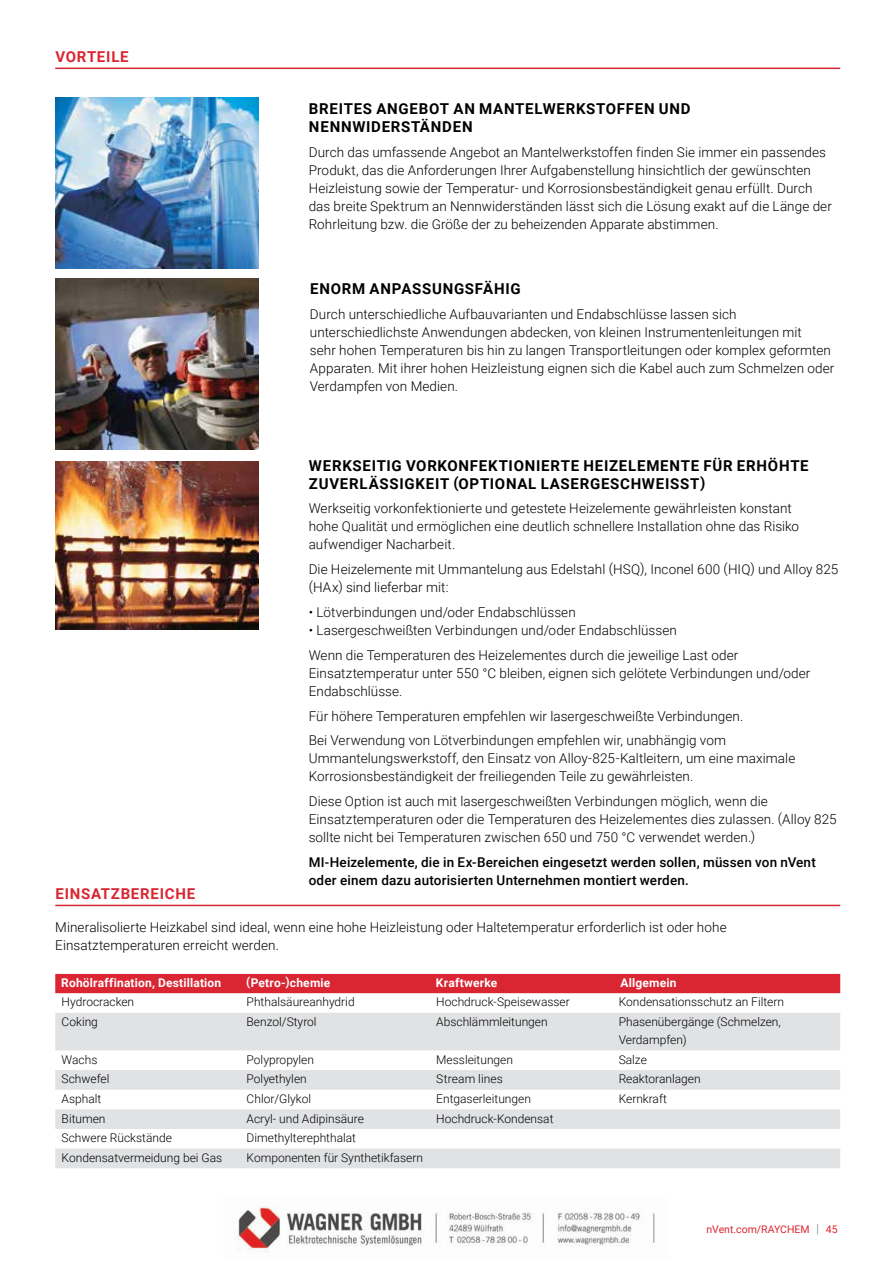
<style>
.page{position:relative;width:893px;height:1263px;background:#fff}
.page>*{position:absolute;margin:0;border:0;box-sizing:border-box;transform-origin:0 0}
.t1{font:700 15px/18px "Roboto";letter-spacing:.05em;color:#000}
.t2{font:700 15px "Roboto";letter-spacing:.05em;color:#d92632}
.t3{font:300 13.5px/18px "Roboto";letter-spacing:.005em;color:#000}
.t4{font:500 13.5px/18px "Roboto";letter-spacing:.015em;color:#000}
.t5{font:300 12px/18px "Roboto";color:#000}
.t6{font:700 12px "Roboto";letter-spacing:.015em;color:#fff}
.t7{font:10.5px "Roboto";color:#d92632}
.s1{font-size:12.6px;color:#90969e}
</style>
<div class="page">
<hr style="left:55px;top:68px;width:785px;height:1px;background:#d92632">
<hr style="left:55px;top:905px;width:785px;height:1px;background:#d92632">
<img style="left:55px;top:98px;width:204px;height:171px">
<img style="left:55px;top:278px;width:204px;height:172px">
<img style="left:55px;top:461px;width:204px;height:168px">
<div style="left:55px;top:974px;width:785px;height:19px;background:#d92632"></div>
<svg style="left:55px;top:1013px;width:785px;height:155px;fill:#e1e2e4"></svg>
<img style="left:235px;top:1206px;width:420px;height:47px">
<p class="t2" style="left:56px;top:46px;width:75px">VORTEILE</p>
<p class="t2" style="left:56px;top:883px;width:141px">EINSATZBEREICHE</p>
<p class="t1" style="left:309px;top:99px;width:383px">BREITES ANGEBOT AN MANTELWERKSTOFFEN UND<br>NENNWIDERSTÄNDEN</p>
<p class="t3" style="left:309px;top:142px;width:525px">Durch das umfassende Angebot an Mantelwerkstoffen finden Sie immer ein passendes Produkt, das die Anforderungen Ihrer Aufgabenstellung hinsichtlich der gewünschten Heizleistung sowie der Temperatur- und Korrosionsbeständigkeit genau erfüllt. Durch das breite Spektrum an Nennwiderständen lässt sich die Lösung exakt auf die Länge der Rohrleitung bzw. die Größe der zu beheizenden Apparate abstimmen.</p>
<p class="t1" style="left:310px;top:279px;width:212px">ENORM ANPASSUNGSFÄHIG</p>
<p class="t3" style="left:310px;top:305px;width:526px">Durch unterschiedliche Aufbauvarianten und Endabschlüsse lassen sich unterschiedlichste Anwendungen abdecken, von kleinen Instrumentenleitungen mit<br>sehr hohen Temperaturen bis hin zu langen Transportleitungen oder komplex geformten Apparaten. Mit ihrer hohen Heizleistung eignen sich die Kabel auch zum Schmelzen oder Verdampfen von Medien.</p>
<p class="t1" style="left:309px;top:456px;width:501px">WERKSEITIG VORKONFEKTIONIERTE HEIZELEMENTE FÜR ERHÖHTE<br>ZUVERLÄSSIGKEIT (OPTIONAL LASERGESCHWEISST)</p>
<p class="t3" style="left:309px;top:499px;width:492px">Werkseitig vorkonfektionierte und getestete Heizelemente gewährleisten konstant hohe Qualität und ermöglichen eine deutlich schnellere Installation ohne das Risiko aufwendiger Nacharbeit.</p>
<p class="t3" style="left:309px;top:560px;width:531px">Die Heizelemente mit Ummantelung aus Edelstahl (HSQ), Inconel 600 (HIQ) und Alloy 825 (HAx) sind lieferbar mit:</p>
<p class="t3" style="left:309px;top:603px;width:269px">• Lötverbindungen und/oder Endabschlüssen</p>
<p class="t3" style="left:309px;top:617px;width:431px;line-height:24.8px">• Lasergeschweißten Verbindungen und/oder Endabschlüssen<br>Wenn die Temperaturen des Heizelementes durch die jeweilige Last oder</p>
<p class="t3" style="left:309px;top:663px;width:503px">Einsatztemperatur unter 550 °C bleiben, eignen sich gelötete Verbindungen und/oder<br>Endabschlüsse.</p>
<p class="t3" style="left:309px;top:703px;width:436px;line-height:24.8px">Für höhere Temperaturen empfehlen wir lasergeschweißte Verbindungen.<br>Bei Verwendung von Lötverbindungen empfehlen wir, unabhängig vom</p>
<p class="t3" style="left:309px;top:749px;width:488px">Ummantelungswerkstoff, den Einsatz von Alloy-825-Kaltleitern, um eine maximale<br>Korrosionsbeständigkeit der freiliegenden Teile zu gewährleisten.</p>
<p class="t3" style="left:309px;top:792px;width:529px">Diese Option ist auch mit lasergeschweißten Verbindungen möglich, wenn die<br>Einsatztemperaturen oder die Temperaturen des Heizelementes dies zulassen. (Alloy 825 sollte nicht bei Temperaturen zwischen 650 und 750 °C verwendet werden.)</p>
<p class="t4" style="left:309px;top:853px;width:509px">MI-Heizelemente, die in Ex-Bereichen eingesetzt werden sollen, müssen von nVent oder einem dazu autorisierten Unternehmen montiert werden.</p>
<p class="t3" style="left:55px;top:917px;width:673px">Mineralisolierte Heizkabel sind ideal, wenn eine hohe Heizleistung oder Haltetemperatur erforderlich ist oder hohe<br>Einsatztemperaturen erreicht werden.</p>
<p class="t6" style="left:61px;top:974px;width:162px">Rohölraffination, Destillation</p>
<p class="t6" style="left:246px;top:974px;width:86px">(Petro-)chemie</p>
<p class="t6" style="left:436px;top:974px;width:63px">Kraftwerke</p>
<p class="t6" style="left:620px;top:974px;width:58px">Allgemein</p>
<p class="t5" style="left:62px;top:993px;width:74px">Hydrocracken</p>
<p class="t5" style="left:247px;top:993px;width:110px">Phthalsäureanhydrid</p>
<p class="t5" style="left:436px;top:993px;width:135px">Hochdruck-Speisewasser</p>
<p class="t5" style="left:619px;top:993px;width:167px">Kondensationsschutz an Filtern</p>
<p class="t5" style="left:62px;top:1012px;width:38px">Coking</p>
<p class="t5" style="left:247px;top:1012px;width:72px">Benzol/Styrol</p>
<p class="t5" style="left:436px;top:1012px;width:113px">Abschlämmleitungen</p>
<p class="t5" style="left:619px;top:1012px;width:164px">Phasenübergänge (Schmelzen,<br>Verdampfen)</p>
<p class="t5" style="left:62px;top:1050px;width:37px">Wachs</p>
<p class="t5" style="left:247px;top:1050px;width:69px">Polypropylen</p>
<p class="t5" style="left:436px;top:1050px;width:78px">Messleitungen</p>
<p class="t5" style="left:619px;top:1050px;width:30px">Salze</p>
<p class="t5" style="left:62px;top:1069px;width:49px">Schwefel</p>
<p class="t5" style="left:247px;top:1069px;width:62px">Polyethylen</p>
<p class="t5" style="left:436px;top:1069px;width:68px">Stream lines</p>
<p class="t5" style="left:619px;top:1069px;width:83px">Reaktoranlagen</p>
<p class="t5" style="left:62px;top:1089px;width:41px">Asphalt</p>
<p class="t5" style="left:247px;top:1089px;width:66px">Chlor/Glykol</p>
<p class="t5" style="left:436px;top:1089px;width:96px">Entgaserleitungen</p>
<p class="t5" style="left:619px;top:1089px;width:50px">Kernkraft</p>
<p class="t5" style="left:62px;top:1109px;width:45px">Bitumen</p>
<p class="t5" style="left:247px;top:1109px;width:119px">Acryl- und Adipinsäure</p>
<p class="t5" style="left:436px;top:1109px;width:119px">Hochdruck-Kondensat</p>
<p class="t5" style="left:62px;top:1128px;width:112px">Schwere Rückstände</p>
<p class="t5" style="left:247px;top:1128px;width:111px">Dimethylterephthalat</p>
<p class="t5" style="left:62px;top:1148px;width:162px">Kondensatvermeidung bei Gas</p>
<p class="t5" style="left:247px;top:1148px;width:178px">Komponenten für Synthetikfasern</p>
<p class="t7" style="left:706px;top:1222px;width:133px">nVent.com/RAYCHEM <span class="s1">|</span> 45</p>
</div>
